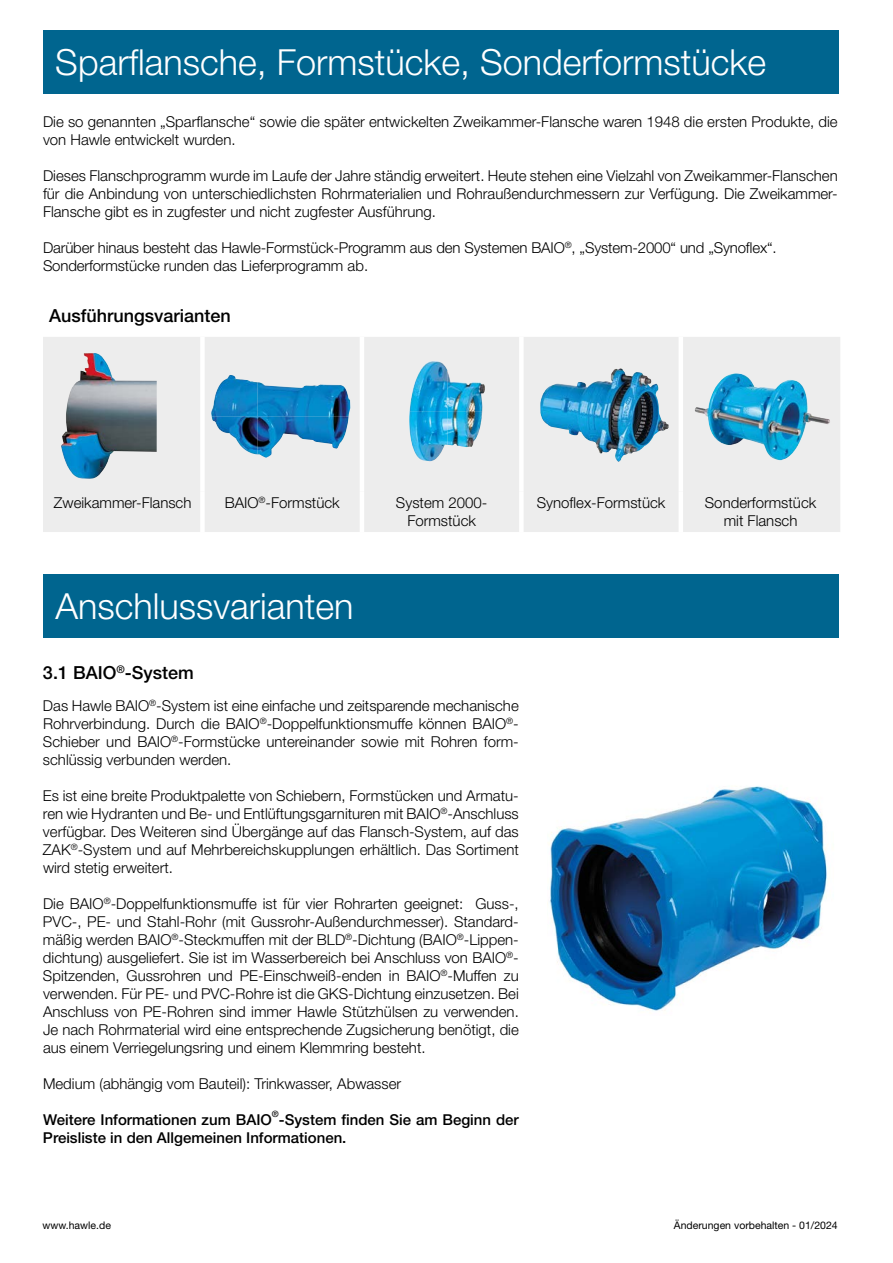
<style>
.page{position:relative;width:893px;height:1263px;background:#fff}
.page>*{position:absolute;margin:0;border:0;box-sizing:border-box;transform-origin:0 0}
.t1{font:300 36px "Helvetica Neue LT Pro";color:#fff}
.t2{font:500 18px "Helvetica Neue LT Pro";color:#000}
.t3{font:300 15px/18px "Helvetica Neue LT Pro";color:#000;text-align:justify}
.t4{font:500 15px/18px "Helvetica Neue LT Pro";color:#000}
.t5{font:10.5px "Helvetica Neue LT Pro";color:#000}
.t6{font:500 8.7px "Helvetica Neue LT Pro";color:#000}
</style>
<div class="page">
<div style="left:43px;top:337px;width:797px;height:195px;background:#ededed"></div>
<div style="left:200px;top:337px;width:5px;height:154px;background:#fff"></div>
<hr style="left:360px;top:337px;width:4px;height:154px;background:#fff">
<div style="left:519px;top:337px;width:5px;height:154px;background:#fff"></div>
<div style="left:200px;top:491px;width:5px;height:41px;background:#fff"></div>
<hr style="left:360px;top:491px;width:4px;height:41px;background:#fff">
<div style="left:519px;top:491px;width:5px;height:41px;background:#fff"></div>
<hr style="left:679px;top:337px;width:4px;height:154px;background:#fff">
<hr style="left:679px;top:491px;width:4px;height:41px;background:#fff">
<img style="left:694px;top:373px;width:137px;height:87px">
<img style="left:61px;top:353px;width:96px;height:126px">
<img style="left:211px;top:375px;width:47px;height:79px">
<img style="left:258px;top:382px;width:46px;height:76px">
<img style="left:304px;top:384px;width:46px;height:65px">
<img style="left:547px;top:786px;width:281px;height:225px">
<img style="left:409px;top:361px;width:38px;height:100px">
<img style="left:447px;top:370px;width:38px;height:41px">
<img style="left:447px;top:411px;width:35px;height:36px">
<img style="left:540px;top:369px;width:118px;height:93px">
<div style="left:43px;top:30px;width:795px;height:64px;background:#00658f"></div>
<div style="left:43px;top:574px;width:795px;height:64px;background:#00658f"></div>
<h1 class="t1" style="left:55px;top:40px;width:712px">Sparflansche, Formstücke, Sonderformstücke</h1>
<p class="t3" style="left:43px;top:112px;width:796px">Die so genannten „Sparflansche“ sowie die später entwickelten Zweikammer-Flansche waren 1948 die ersten Produkte, die von Hawle entwickelt wurden.</p>
<p class="t3" style="left:43px;top:166px;width:796px">Dieses Flanschprogramm wurde im Laufe der Jahre ständig erweitert. Heute stehen eine Vielzahl von Zweikammer-Flanschen für die Anbindung von unterschiedlichsten Rohrmaterialien und Rohraußendurchmessern zur Verfügung. Die Zweikammer-Flansche gibt es in zugfester und nicht zugfester Ausführung.</p>
<p class="t3" style="left:43px;top:238px;width:735px">Darüber hinaus besteht das Hawle-Formstück-Programm aus den Systemen BAIO<sup>®</sup>, „System-2000“ und „Synoflex“.<br>Sonderformstücke runden das Lieferprogramm ab.</p>
<p class="t2" style="left:49px;top:305px;width:183px">Ausführungsvarianten</p>
<p class="t3" style="left:54px;top:493px;width:139px">Zweikammer-Flansch</p>
<p class="t3" style="left:225px;top:493px;width:117px">BAIO<sup>®</sup>-Formstück</p>
<p class="t3" style="left:396px;top:493px;width:93px;text-align:center">System 2000-<br>Formstück</p>
<p class="t3" style="left:537px;top:493px;width:130px">Synoflex-Formstück</p>
<p class="t3" style="left:705px;top:493px;width:113px;text-align:center">Sonderformstück mit Flansch</p>
<h1 class="t1" style="left:55px;top:584px;width:300px">Anschlussvarianten</h1>
<p class="t2" style="left:43px;top:662px;width:152px">3.1 BAIO<sup>®</sup>-System</p>
<p class="t3" style="left:43px;top:696px;width:477px">Das Hawle BAIO<sup>®</sup>-System ist eine einfache und zeitsparende mechanische Rohrverbindung. Durch die BAIO<sup>®</sup>-Doppelfunktionsmuffe können BAIO<sup>®</sup>- Schieber und BAIO<sup>®</sup>-Formstücke untereinander sowie mit Rohren form&shy;schlüssig verbunden werden.</p>
<p class="t3" style="left:43px;top:786px;width:477px">Es ist eine breite Produktpalette von Schiebern, Formstücken und Armatu&shy;ren wie Hydranten und Be- und Entlüftungsgarnituren mit BAIO<sup>®</sup>-Anschluss verfügbar. Des Weiteren sind Übergänge auf das Flansch-System, auf das ZAK<sup>®</sup>-System und auf Mehrbereichskupplungen erhältlich. Das Sortiment wird stetig erweitert.</p>
<p class="t3" style="left:43px;top:894px;width:477px">Die BAIO<sup>®</sup>-Doppelfunktionsmuffe ist für vier Rohrarten geeignet: Guss-, PVC-, PE- und Stahl-Rohr (mit Gussrohr-Außendurchmesser). Standard&shy;mäßig werden BAIO<sup>®</sup>-Steckmuffen mit der BLD<sup>®</sup>-Dichtung (BAIO<sup>®</sup>-Lippen&shy;dichtung) ausgeliefert. Sie ist im Wasserbereich bei Anschluss von BAIO<sup>®</sup>- Spitzenden, Gussrohren und PE-Einschweiß-enden in BAIO<sup>®</sup>-Muffen zu verwenden. Für PE- und PVC-Rohre ist die GKS-Dichtung einzusetzen. Bei Anschluss von PE-Rohren sind immer Hawle Stützhülsen zu verwenden.<br>Je nach Rohrmaterial wird eine entsprechende Zugsicherung benötigt, die aus einem Verriegelungsring und einem Klemmring besteht.</p>
<p class="t3" style="left:43px;top:1074px;width:360px">Medium (abhängig vom Bauteil): Trinkwasser, Abwasser</p>
<p class="t4" style="left:43px;top:1110px;width:230px">Weitere Informationen zum BAIO</p>
<p class="t6" style="left:272px;top:1109px;width:8px">®</p>
<p class="t4" style="left:43px;top:1110px;width:477px;text-indent:236px">-System finden Sie am Beginn der<br>Preisliste in den Allgemeinen Informationen.</p>
<p class="t5" style="left:43px;top:1219px;width:70px">www.hawle.de</p>
<p class="t5" style="left:674px;top:1219px;width:165px">Änderungen vorbehalten - 01/2024</p>
</div>
